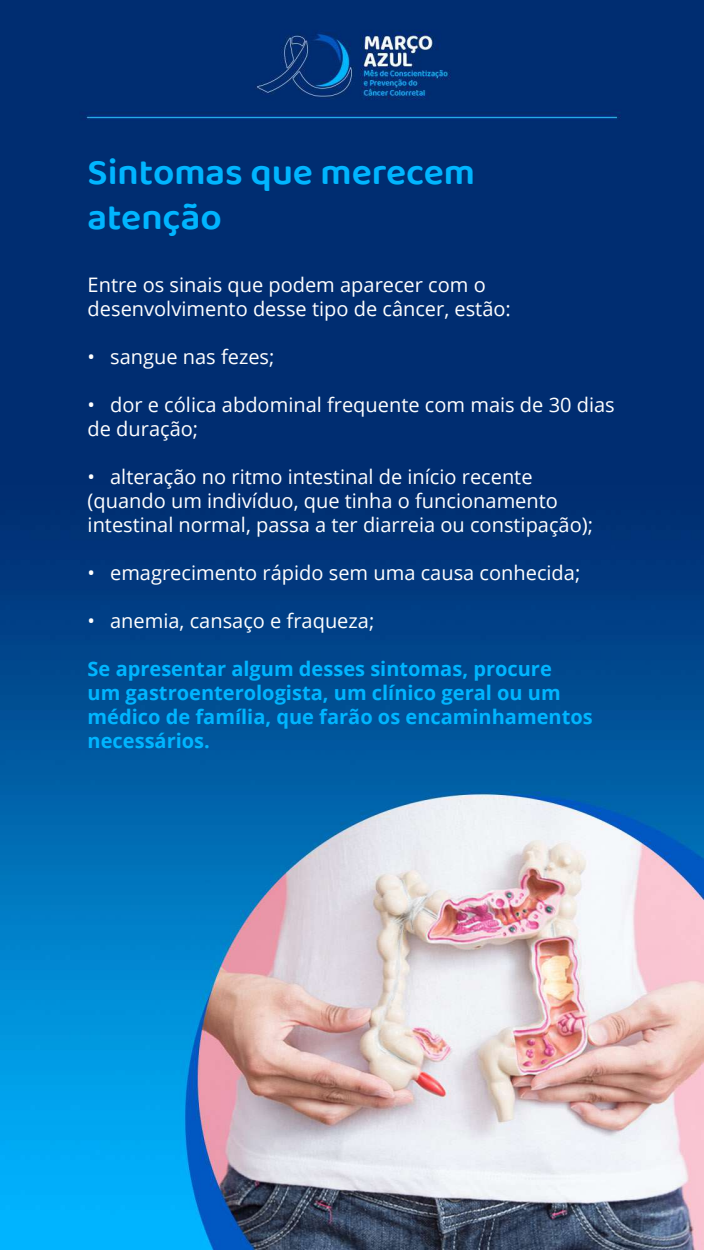
<style>
.page{position:relative;width:704px;height:1250px;background:#fff}
.page>*{position:absolute;margin:0;border:0;box-sizing:border-box;transform-origin:0 0}
.t1{font:600 37.5px/45px "Baloo 2";color:#00b5ff}
.t2{font:20px/24px "Open Sans";color:#fff}
.t3{font:700 20px/24px "Open Sans";color:#00b5ff}
</style>
<div class="page">
<img style="left:0;top:0;width:703px;height:1250px">
<h1 class="t1" style="left:88px;top:152px;width:389px">Sintomas que merecem atenção</h1>
<p class="t2" style="left:88px;top:272px;width:424px">Entre os sinais que podem aparecer com o desenvolvimento desse tipo de câncer, estão:</p>
<p class="t2" style="left:88px;top:344px;width:188px">• sangue nas fezes;</p>
<p class="t2" style="left:88px;top:392px;width:528px">• dor e cólica abdominal frequente com mais de 30 dias de duração;</p>
<p class="t2" style="left:88px;top:464px;width:506px">• alteração no ritmo intestinal de início recente (quando um indivíduo, que tinha o funcionamento intestinal normal, passa a ter diarreia ou constipação);</p>
<p class="t2" style="left:88px;top:560px;width:494px">• emagrecimento rápido sem uma causa conhecida;</p>
<p class="t2" style="left:88px;top:608px;width:288px">• anemia, cansaço e fraqueza;</p>
<p class="t3" style="left:88px;top:656px;width:506px">Se apresentar algum desses sintomas, procure<br>um gastroenterologista, um clínico geral ou um médico de família, que farão os encaminhamentos necessários.</p>
</div>
